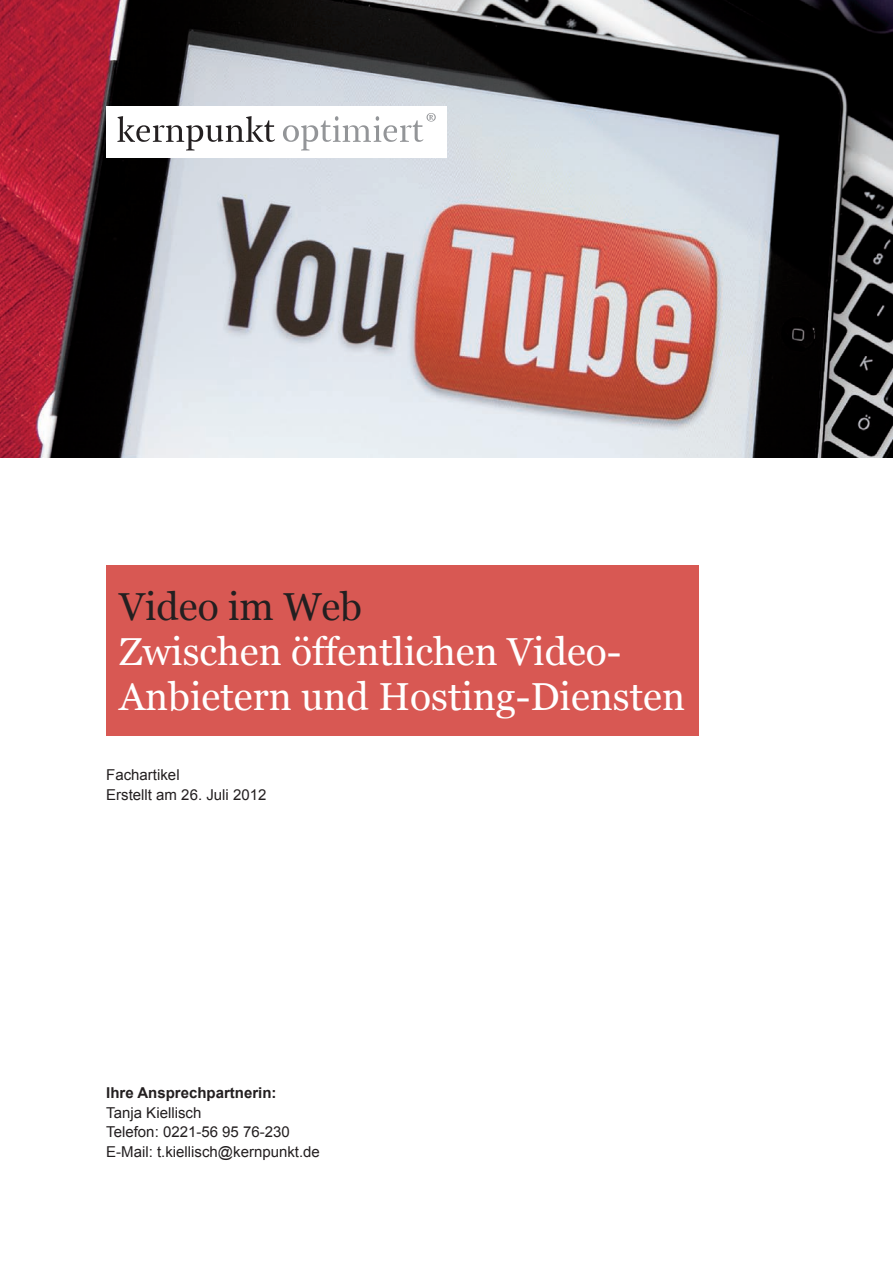
<style>
.page{position:relative;width:893px;height:1263px;background:#fff}
.page>*{position:absolute;margin:0;border:0;box-sizing:border-box;transform-origin:0 0}
.t1{font:39px/45px "Georgia";color:#fff}
.t2{font:39px "Georgia";color:#231f20}
.t3{font:15px/19.5px "Arial";color:#231f20}
.t4{font:700 15px "Arial";color:#231f20}
</style>
<div class="page">
<img style="left:0;top:0;width:893px;height:458px">
<div style="left:106px;top:106px;width:340px;height:51px;background:#fff"></div>
<svg style="left:117px;top:116px;width:158px;height:34px"></svg>
<svg style="left:283px;top:113px;width:153px;height:37px"></svg>
<div style="left:106px;top:565px;width:593px;height:171px;background:#d85853"></div>
<h1 class="t2" style="left:119px;top:583px;width:245px">Video im Web</h1>
<h1 class="t1" style="left:119px;top:630px;width:568px">Zwischen öffentlichen Video-<br>Anbietern und Hosting-Diensten</h1>
<p class="t3" style="left:106px;top:765px;width:162px">Fachartikel<br>Erstellt am 26. Juli 2012</p>
<p class="t4" style="left:106px;top:1083px;width:172px">Ihre Ansprechpartnerin:</p>
<p class="t3" style="left:106px;top:1103px;width:215px">Tanja Kiellisch<br>Telefon: 0221-56 95 76-230<br>E-Mail: t.kiellisch@kernpunkt.de</p>
</div>
